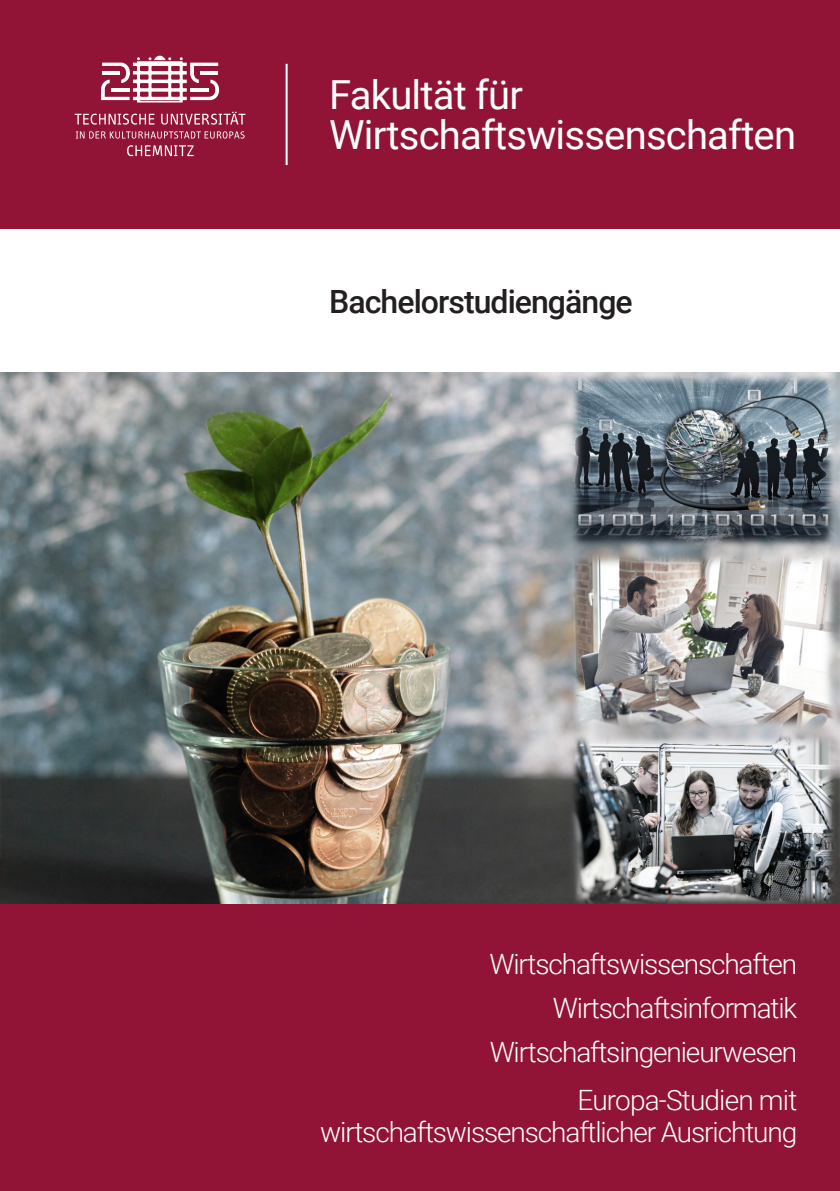
<style>
.page{position:relative;width:840px;height:1191px;background:#fff}
.page>*{position:absolute;margin:0;border:0;box-sizing:border-box;transform-origin:0 0}
.Fakultät_01{font:40px "Roboto";letter-spacing:-.02em;color:#fff}
.Fakultät_01-2{font:500 32px "Roboto";letter-spacing:-.03em;color:#231f20}
.Studiengang_01{font:300 28px "Roboto";letter-spacing:-.04em;color:#fff}
</style>
<div class="page">
<div style="left:0;top:0;width:839px;height:229px;background:#911436"></div>
<div style="left:0;top:858px;width:839px;height:333px;background:#911436"></div>
<hr style="left:285px;top:64px;width:2px;height:101px;background:#fff">
<img style="left:0;top:373px;width:839px;height:530px">
<svg style="left:75px;top:112px;width:170px;height:13px"></svg>
<svg style="left:127px;top:145px;width:67px;height:11px"></svg>
<svg style="left:76px;top:131px;width:168px;height:8px"></svg>
<svg style="left:101px;top:56px;width:118px;height:46px"></svg>
<p class="Fakultät_01" style="left:329px;top:67px;width:195px">Fakultät für</p>
<p class="Fakultät_01" style="left:329px;top:107px;width:468px">Wirtschaftswissenschaften</p>
<p class="Fakultät_01-2" style="left:329px;top:279px;width:305px">Bachelorstudiengänge</p>
<p class="Studiengang_01" style="left:489px;top:944px;width:309px">Wirtschaftswissenschaften</p>
<p class="Studiengang_01" style="left:552px;top:988px;width:246px">Wirtschaftsinformatik</p>
<p class="Studiengang_01" style="left:489px;top:1032px;width:309px">Wirtschaftsingenieurwesen</p>
<p class="Studiengang_01" style="left:577px;top:1080px;width:221px">Europa-Studien mit</p>
<p class="Studiengang_01" style="left:320px;top:1112px;width:478px">wirtschaftswissenschaftlicher Ausrichtung</p>
</div>
